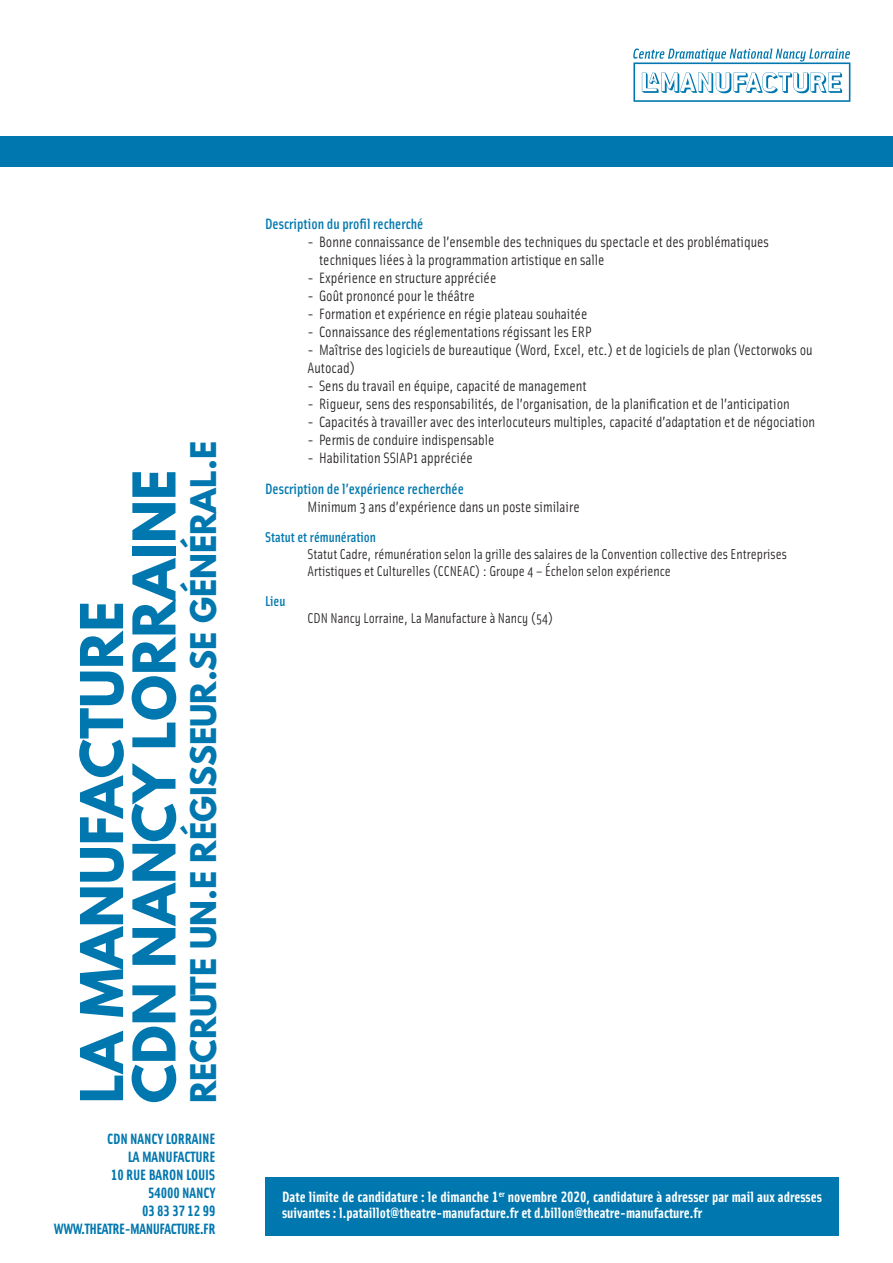
<style>
.page{position:relative;width:893px;height:1263px;background:#fff}
.page>*{position:absolute;margin:0;border:0;box-sizing:border-box;transform-origin:0 0}
.t1{font:700 52.2px/52.3px "League Spartan";color:#0077ae}
.t2{font:700 31.35px "League Spartan";color:#0077ae}
.t3{font:15px/18px "Solex";color:#231f20}
.t4{font:15px/16.5px "Solex Bold Lining";color:#fff}
.t5{font:15px/18px "Solex Bold Lining";letter-spacing:-.01em;color:#0077ae;text-align:right}
.t6{font:15px "Solex Medium Lining";color:#0077ae}
.t7{font:14.25px/17.1px "Solex";color:#231f20}
.t8{font:14.25px "Solex Medium Lining";color:#0077ae}
</style>
<div class="page">
<div style="left:265px;top:1177px;width:574px;height:59px;background:#0077ae"></div>
<div style="left:0;top:136px;width:893px;height:31px;background:#0077ae"></div>
<svg style="left:633px;top:49px;width:217px;height:53px"></svg>
<h2 class="t2" style="left:179px;top:1103px;width:664px;rotate:-90deg">RECRUTE UN.E RÉGISSEUR.SE GÉNÉRAL.E</h2>
<p class="t5" style="left:54px;top:1129px;width:163px">CDN NANCY LORRAINE<br>LA MANUFACTURE<br>10 RUE BARON LOUIS<br>54000 NANCY<br>03 83 37 12 99<br>WWW.THEATRE-MANUFACTURE.FR</p>
<h1 class="t1" style="left:75px;top:1103px;width:635px;rotate:-90deg">LA MANUFACTURE<br>CDN NANCY LORRAINE</h1>
<p class="t6" style="left:265px;top:214px;width:160px">Description du profil recherché</p>
<p class="t3" style="left:319px;top:232px;width:451px;text-indent:-11px">- Bonne connaissance de l’ensemble des techniques du spectacle et des problématiques techniques liées à la programmation artistique en salle</p>
<p class="t3" style="left:308px;top:268px;width:190px">- Expérience en structure appréciée</p>
<p class="t3" style="left:308px;top:286px;width:169px">- Goût prononcé pour le théâtre</p>
<p class="t3" style="left:308px;top:304px;width:281px">- Formation et expérience en régie plateau souhaitée</p>
<p class="t3" style="left:308px;top:322px;width:286px">- Connaissance des réglementations régissant les ERP</p>
<p class="t3" style="left:308px;top:340px;width:507px">- Maîtrise des logiciels de bureautique (Word, Excel, etc.) et de logiciels de plan (Vectorwoks ou<br>Autocad)</p>
<p class="t3" style="left:308px;top:376px;width:281px">- Sens du travail en équipe, capacité de management</p>
<p class="t3" style="left:308px;top:394px;width:484px">- Rigueur, sens des responsabilités, de l’organisation, de la planification et de l’anticipation</p>
<p class="t3" style="left:308px;top:412px;width:509px">- Capacités à travailler avec des interlocuteurs multiples, capacité d’adaptation et de négociation</p>
<p class="t3" style="left:308px;top:430px;width:188px">- Permis de conduire indispensable</p>
<p class="t3" style="left:308px;top:448px;width:167px">- Habilitation SSIAP1 appréciée</p>
<p class="t6" style="left:265px;top:479px;width:200px">Description de l’expérience recherchée</p>
<p class="t3" style="left:308px;top:497px;width:274px">Minimum 3 ans d’expérience dans un poste similaire</p>
<p class="t8" style="left:265px;top:528px;width:113px">Statut et rémunération</p>
<p class="t7" style="left:308px;top:545px;width:481px">Statut Cadre, rémunération selon la grille des salaires de la Convention collective des Entreprises<br>Artistiques et Culturelles (CCNEAC) : Groupe 4 – Échelon selon expérience</p>
<p class="t8" style="left:265px;top:592px;width:22px">Lieu</p>
<p class="t7" style="left:308px;top:609px;width:247px">CDN Nancy Lorraine, La Manufacture à Nancy (54)</p>
<p class="t4" style="left:282px;top:1188px;width:541px">Date limite de candidature : le dimanche 1<sup>er</sup> novembre 2020, candidature à adresser par mail aux adresses suivantes : l.pataillot@theatre-manufacture.fr et d.billon@theatre-manufacture.fr</p>
</div>
